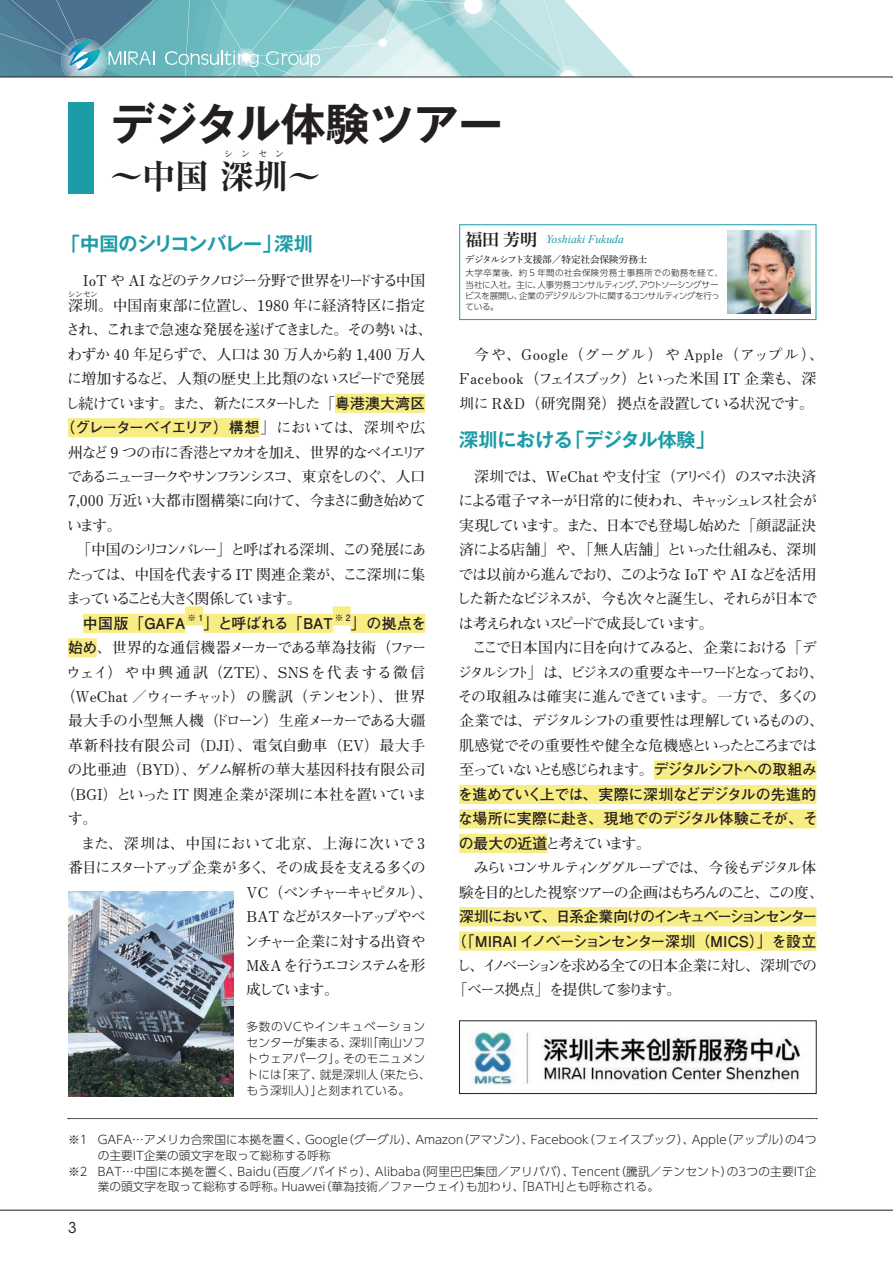
<style>
.page{position:relative;width:893px;height:1263px;background:#fff}
.page>*{position:absolute;margin:0;border:0;box-sizing:border-box;transform-origin:0 0}
.t1{font:700 44.7px "Gothic MB101 Pr 6 N De";letter-spacing:-.01em;color:#231f20}
.t2{font:700 expanded 34.05px "Ryumin Pr 6 N";color:#231f20}
.t3{font:700 19.2px "Gothic MB101 Pr 6 N De";letter-spacing:-.04em;color:#1c9ca6}
.t4{font:700 19.2px "Gothic MB101 Pr 6 N De";letter-spacing:-.02em;color:#1c9ca6}
.t5{font:700 14.85px/24.5px "Futo Min A101 Pro";letter-spacing:-.085em;color:#231f20;text-align:justify}
.t6{font:700 14.85px/24.5px "Futo Min A101 Pro";letter-spacing:-.11em;color:#231f20;text-align:center}
.t7{font:700 14.85px/24.5px "Futo Min A101 Pro";letter-spacing:.025em;color:#231f20}
.t8{font:700 14.85px/24.5px "Futo Go B101 Pro";letter-spacing:-.04em;color:#231f20}
.t9{font:700 14.85px "Futo Min A101 Pro";letter-spacing:-.145em;color:#231f20}
.t10{font:700 14.85px/24.5px "Futo Go B101 Pro";letter-spacing:-.095em;color:#231f20;text-align:center}
.t11{font:700 14.85px/24.5px "Futo Min A101 Pro";letter-spacing:-.04em;color:#231f20;text-align:right}
.t12{font:700 14.85px/24.5px "Futo Min A101 Pro";letter-spacing:-.13em;color:#231f20}
.t13{font:700 14.85px "Futo Min A101 Pro";letter-spacing:-.015em;color:#231f20}
.t14{font:700 14.85px "Futo Min A101 Pro";letter-spacing:.035em;color:#231f20}
.t15{font:700 14.85px "Futo Min A101 Pro";letter-spacing:.01em;color:#231f20}
.t16{font:700 14.85px "Futo Min A101 Pro";letter-spacing:-.125em;color:#231f20}
.t17{font:700 14.85px "Futo Go B101 Pro";letter-spacing:-.09em;color:#231f20}
.t18{font:700 14.85px "Futo Min A101 Pro";letter-spacing:.08em;color:#231f20}
.t19{font:700 14.85px "Futo Min A101 Pro";letter-spacing:.03em;color:#231f20}
.t20{font:700 14.85px "Futo Min A101 Pro";letter-spacing:-.19em;color:#231f20}
.t21{font:700 14.85px "Futo Min A101 Pro";letter-spacing:-.165em;color:#231f20}
.t22{font:700 14.85px "Futo Min A101 Pro";letter-spacing:-.055em;color:#231f20}
.t23{font:700 14.85px "Futo Go B101 Pro";letter-spacing:-.01em;color:#231f20}
.t24{font:14.85px "ITC Avant Garde Std";color:#231f20}
.t25{font:300 11.7px/15.9px "UD Shin Go Pro";color:#231f20}
.t26{font:italic 11.7px "Times New Roman";color:#1c9ca6}
.t27{font:9.6px "Shuei Min Pro M";color:#231f20}
.t28{font:700 8.7px "Futo Go B101 Pro";color:#231f20}
.t29{font:300 8.55px/11.1px "UD Shin Go Pro";letter-spacing:-.03em;color:#231f20}
.t30{font:700 expanded 8.55px "Ryumin Pr 6 N";color:#231f20}
.t31{font:700 7.5px "Futo Min A101 Pro";color:#231f20}
.s1{font-family:"Futo Go B101 Pro"}
.s2{font-family:"Futo Min A101 Pro"}
.s3{font-family:"Shuei Min Pro B";font-style:normal;font-size:16.95px;color:#231f20}
</style>
<div class="page">
<hr style="left:0;top:77px;width:893px;height:1px;background:#231f20">
<hr style="left:0;top:1210px;width:893px;height:1px;background:#231f20">
<svg style="left:0;top:0;width:753px;height:77px"></svg>
<div style="left:335px;top:394px;width:90px;height:19px;background:#f8ec84"></div>
<div style="left:68px;top:418px;width:192px;height:19px;background:#f8ec84"></div>
<div style="left:83px;top:614px;width:102px;height:19px;background:#f8ec84"></div>
<div style="left:185px;top:606px;width:18px;height:20px;background:#f8ec84"></div>
<div style="left:203px;top:614px;width:130px;height:19px;background:#f8ec84"></div>
<div style="left:333px;top:606px;width:18px;height:20px;background:#f8ec84"></div>
<div style="left:351px;top:614px;width:74px;height:19px;background:#f8ec84"></div>
<div style="left:68px;top:638px;width:29px;height:19px;background:#f8ec84"></div>
<div style="left:654px;top:760px;width:162px;height:20px;background:#f8ec84"></div>
<div style="left:459px;top:785px;width:357px;height:19px;background:#f8ec84"></div>
<div style="left:459px;top:809px;width:357px;height:19px;background:#f8ec84"></div>
<div style="left:459px;top:834px;width:88px;height:19px;background:#f8ec84"></div>
<div style="left:459px;top:907px;width:357px;height:19px;background:#f8ec84"></div>
<div style="left:459px;top:932px;width:357px;height:19px;background:#f8ec84"></div>
<div style="left:459px;top:224px;width:357px;height:96px;background:#fff;border:1px solid #1c9ca6"></div>
<img style="left:727px;top:231px;width:83px;height:83px">
<img style="left:471px;top:1031px;width:329px;height:54px">
<div style="left:459px;top:1020px;width:357px;height:74px;border:1px solid #231f20"></div>
<img style="left:68px;top:892px;width:166px;height:204px">
<svg style="left:68px;top:1118px;width:749px;height:1px"></svg>
<div style="left:68px;top:102px;width:26px;height:91px;background:#1c9ca6"></div>
<h1 class="t1" style="left:111px;top:87px;width:394px">デジタル体験ツアー</h1>
<h2 class="t2" style="left:110px;top:150px;width:213px">〜中国 深圳〜</h2>
<p class="t30" style="left:224px;top:147px;width:27px">シ ン</p>
<p class="t30" style="left:258px;top:147px;width:27px">セ ン</p>
<p class="t3" style="left:61px;top:228px;width:253px">「中国のシリコンバレー」深圳</p>
<p class="t11" style="left:68px;top:267px;width:359px">IoT や AI などのテクノロジー分野で世界をリードする中国深圳。中国南東部に位置し、1980 年に経済特区に指定</p>
<p class="t31" style="left:68px;top:288px;width:31px">シンセン</p>
<p class="t5" style="left:65px;top:316px;width:369px;text-align:left">され、これまで急速な発展を遂げてきました。その勢いは、わずか 40 年足らずで、人口は 30 万人から約 1,400 万人に増加するなど、人類の歴史上比類のないスピードで発展し続けています。また、新たにスタートした「<span class="s1">粤港澳大湾区</span></p>
<p class="t17" style="left:60px;top:415px;width:366px">（グレーターベイエリア）構想<span class="s2">」においては、深圳や広</span></p>
<p class="t5" style="left:67px;top:438px;width:361px">州など 9 つの市に香港とマカオを加え、世界的なベイエリアであるニューヨークやサンフランシスコ、東京をしのぐ、人口7,000 万近い大都市圏構築に向けて、今まさに動き始めています。</p>
<p class="t5" style="left:66px;top:536px;width:362px;text-indent:10px">「中国のシリコンバレー」と呼ばれる深圳、この発展にあたっては、中国を代表する IT 関連企業が、ここ深圳に集まっていることも大きく関係しています。</p>
<p class="t8" style="left:83px;top:609px;width:104px">中国版「GAFA</p>
<p class="t28" style="left:188px;top:611px;width:17px">※1</p>
<p class="t23" style="left:204px;top:611px;width:131px">」と呼ばれる「BAT</p>
<p class="t28" style="left:335px;top:611px;width:17px">※2</p>
<p class="t8" style="left:351px;top:609px;width:77px">」の拠点を</p>
<p class="t5" style="left:68px;top:633px;width:360px"><span class="s1">始め</span>、世界的な通信機器メーカーである華為技術（ファー</p>
<p class="t18" style="left:66px;top:660px;width:361px">ウェイ）や中興通訊（ZTE）、SNSを代表する微信</p>
<p class="t5" style="left:60px;top:682px;width:366px">（WeChat ／ウィーチャット）の騰訊（テンセント）、世界</p>
<p class="t5" style="left:68px;top:707px;width:359px">最大手の小型無人機（ドローン）生産メーカーである大疆</p>
<p class="t14" style="left:68px;top:734px;width:359px">革新科技有限公司（DJI）、電気自動車（EV）最大手</p>
<p class="t15" style="left:67px;top:758px;width:359px">の比亜迪（BYD）、ゲノム解析の華大基因科技有限公司</p>
<p class="t13" style="left:60px;top:783px;width:368px">（BGI）といった IT 関連企業が深圳に本社を置いていま</p>
<p class="t5" style="left:68px;top:805px;width:31px">す。</p>
<p class="t19" style="left:81px;top:831px;width:346px">また、深圳は、中国において北京、上海に次いで 3</p>
<p class="t5" style="left:68px;top:853px;width:359px">番目にスタートアップ企業が多く、その成長を支える多くの</p>
<p class="t9" style="left:247px;top:880px;width:188px">VC（ベンチャーキャピタル）、</p>
<p class="t20" style="left:247px;top:905px;width:181px">BAT などがスタートアップやベ</p>
<p class="t22" style="left:245px;top:929px;width:183px">ンチャー企業に対する出資や</p>
<p class="t21" style="left:247px;top:954px;width:180px">M&amp;A を行うエコシステムを形</p>
<p class="t5" style="left:247px;top:976px;width:94px">成しています。</p>
<p class="t26" style="left:466px;top:231px;width:160px"><span class="s3">福田 芳明</span> Yoshiaki Fukuda</p>
<p class="t27" style="left:465px;top:252px;width:184px">デジタルシフト支援部／特定社会保険労務士</p>
<p class="t29" style="left:465px;top:267px;width:259px">大学卒業後、約 5 年間の社会保険労務士事務所での勤務を経て、当社に入社。主に、人事労務コンサルティング、アウトソーシングサービスを展開し、企業のデジタルシフトに関するコンサルティングを行っている。</p>
<p class="t7" style="left:459px;top:340px;width:366px;text-indent:15px">今や、Google（グーグル）や Apple（アップル）、<br>Facebook（フェイスブック）といった米国 IT 企業も、深圳に R&amp;D（研究開発）拠点を設置している状況です。</p>
<p class="t4" style="left:459px;top:424px;width:257px">深圳における「デジタル体験」</p>
<p class="t5" style="left:456px;top:462px;width:362px;text-indent:18px">深圳では、WeChat や支付宝（アリペイ）のスマホ決済による電子マネーが日常的に使われ、キャッシュレス社会が実現しています。また、日本でも登場し始めた「顔認証決済による店舗」や、「無人店舗」といった仕組みも、深圳では以前から進んでおり、このような IoT や AI などを活用した新たなビジネスが、今も次々と誕生し、それらが日本では考えられないスピードで成長しています。</p>
<p class="t6" style="left:458px;top:633px;width:368px">ここで日本国内に目を向けてみると、企業における「デ<br>ジタルシフト」は、ビジネスの重要なキーワードとなっており、その取組みは確実に進んできています。一方で、多くの企業では、デジタルシフトの重要性は理解しているものの、肌感覚でその重要性や健全な危機感といったところまでは至っていないとも感じられます。<span class="s1">デジタルシフトへの取組み</span></p>
<p class="t8" style="left:458px;top:780px;width:361px">を進めていく上では、実際に深圳などデジタルの先進的な場所に実際に赴き、現地でのデジタル体験こそが、そ</p>
<p class="t9" style="left:459px;top:831px;width:194px"><span class="s1">の最大の近道</span>と考えています。</p>
<p class="t16" style="left:474px;top:856px;width:344px">みらいコンサルティンググループでは、今後もデジタル体</p>
<p class="t9" style="left:459px;top:880px;width:366px">験を目的とした視察ツアーの企画はもちろんのこと、この度、</p>
<p class="t10" style="left:451px;top:902px;width:367px">深圳において、日系企業向けのインキュベーションセンター（「MIRAI イノベーションセンター深圳（MICS）」を設立</p>
<p class="t12" style="left:453px;top:951px;width:366px">し、イノベーションを求める全ての日本企業に対し、深圳での「ベース拠点」を提供して参ります。</p>
<p class="t25" style="left:247px;top:1018px;width:186px">多数のVCやインキュベーションセンターが集まる、深圳「南山ソフトウェアパーク」。そのモニュメントには「来了、就是深圳人（来たら、もう深圳人）」と刻まれている。</p>
<p class="t25" style="left:68px;top:1131px;width:750px">※1 GAFA…アメリカ合衆国に本拠を置く、Google（グーグル）、Amazon（アマゾン）、Facebook（フェイスブック）、Apple（アップル）の4つ</p>
<p class="t25" style="left:98px;top:1147px;width:234px">の主要IT企業の頭文字を取って総称する呼称</p>
<p class="t25" style="left:68px;top:1163px;width:750px">※2 BAT…中国に本拠を置く、Baidu（百度／バイドゥ）、Alibaba（阿里巴巴集団／アリババ）、Tencent（騰訊／テンセント）の3つの主要IT企</p>
<p class="t25" style="left:98px;top:1178px;width:563px">業の頭文字を取って総称する呼称。Huawei（華為技術／ファーウェイ）も加わり、「BATH」とも呼称される。</p>
<p class="t24" style="left:68px;top:1218px;width:10px">3</p>
</div>
